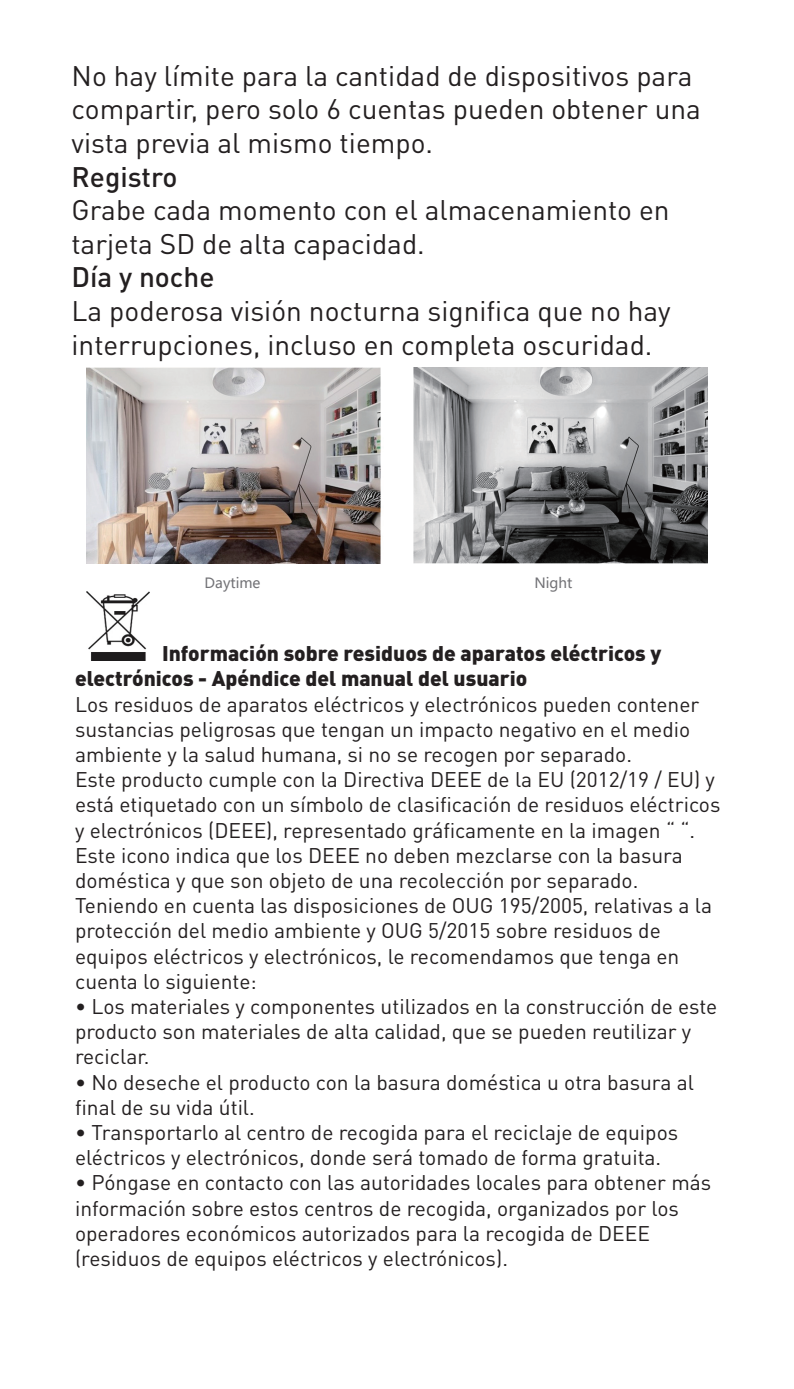
<style>
.page{position:relative;width:794px;height:1389px;background:#fff}
.page>*{position:absolute;margin:0;border:0;box-sizing:border-box;transform-origin:0 0}
.t1{font:28px/33.6px "DIN Pro";color:#231f20}
.t2{font:500 28px "DIN Pro";color:#231f20}
.t3{font:21px/25.2px "DIN Pro";color:#231f20}
.t4{font:900 21px/25.2px "DIN Pro";color:#231f20}
.t5{font:14px "Microsoft Ya Hei UI";color:#727276}
</style>
<div class="page">
<img style="left:86px;top:367px;width:622px;height:196px">
<img style="left:86px;top:591px;width:63px;height:70px">
<h1 class="t1" style="left:72px;top:58px;width:631px">No hay límite para la cantidad de dispositivos para compartir, pero solo 6 cuentas pueden obtener una vista previa al mismo tiempo.</h1>
<h1 class="t2" style="left:72px;top:158px;width:107px">Registro</h1>
<h1 class="t1" style="left:72px;top:192px;width:599px">Grabe cada momento con el almacenamiento en tarjeta SD de alta capacidad.</h1>
<h1 class="t2" style="left:72px;top:258px;width:144px">Día y noche</h1>
<h1 class="t1" style="left:72px;top:293px;width:601px">La poderosa visión nocturna significa que no hay interrupciones, incluso en completa oscuridad.</h1>
<p class="t5" style="left:205px;top:573px;width:57px">Daytime</p>
<p class="t5" style="left:534px;top:573px;width:39px">Night</p>
<p class="t4" style="left:75px;top:640px;width:588px;text-indent:87px">Información sobre residuos de aparatos eléctricos y electrónicos - Apéndice del manual del usuario</p>
<p class="t3" style="left:75px;top:691px;width:647px">Los residuos de aparatos eléctricos y electrónicos pueden contener sustancias peligrosas que tengan un impacto negativo en el medio ambiente y la salud humana, si no se recogen por separado.<br>Este producto cumple con la Directiva DEEE de la EU (2012/19 / EU) y está etiquetado con un símbolo de clasificación de residuos eléctricos y electrónicos (DEEE), representado gráficamente en la imagen “ “.<br>Este icono indica que los DEEE no deben mezclarse con la basura doméstica y que son objeto de una recolección por separado.<br>Teniendo en cuenta las disposiciones de OUG 195/2005, relativas a la protección del medio ambiente y OUG 5/2015 sobre residuos de equipos eléctricos y electrónicos, le recomendamos que tenga en cuenta lo siguiente:</p>
<p class="t3" style="left:75px;top:993px;width:644px">• Los materiales y componentes utilizados en la construcción de este producto son materiales de alta calidad, que se pueden reutilizar y reciclar.</p>
<p class="t3" style="left:75px;top:1069px;width:620px">• No deseche el producto con la basura doméstica u otra basura al final de su vida útil.</p>
<p class="t3" style="left:75px;top:1119px;width:605px">• Transportarlo al centro de recogida para el reciclaje de equipos eléctricos y electrónicos, donde será tomado de forma gratuita.</p>
<p class="t3" style="left:75px;top:1169px;width:638px">• Póngase en contacto con las autoridades locales para obtener más información sobre estos centros de recogida, organizados por los operadores económicos autorizados para la recogida de DEEE (residuos de equipos eléctricos y electrónicos).</p>
</div>
